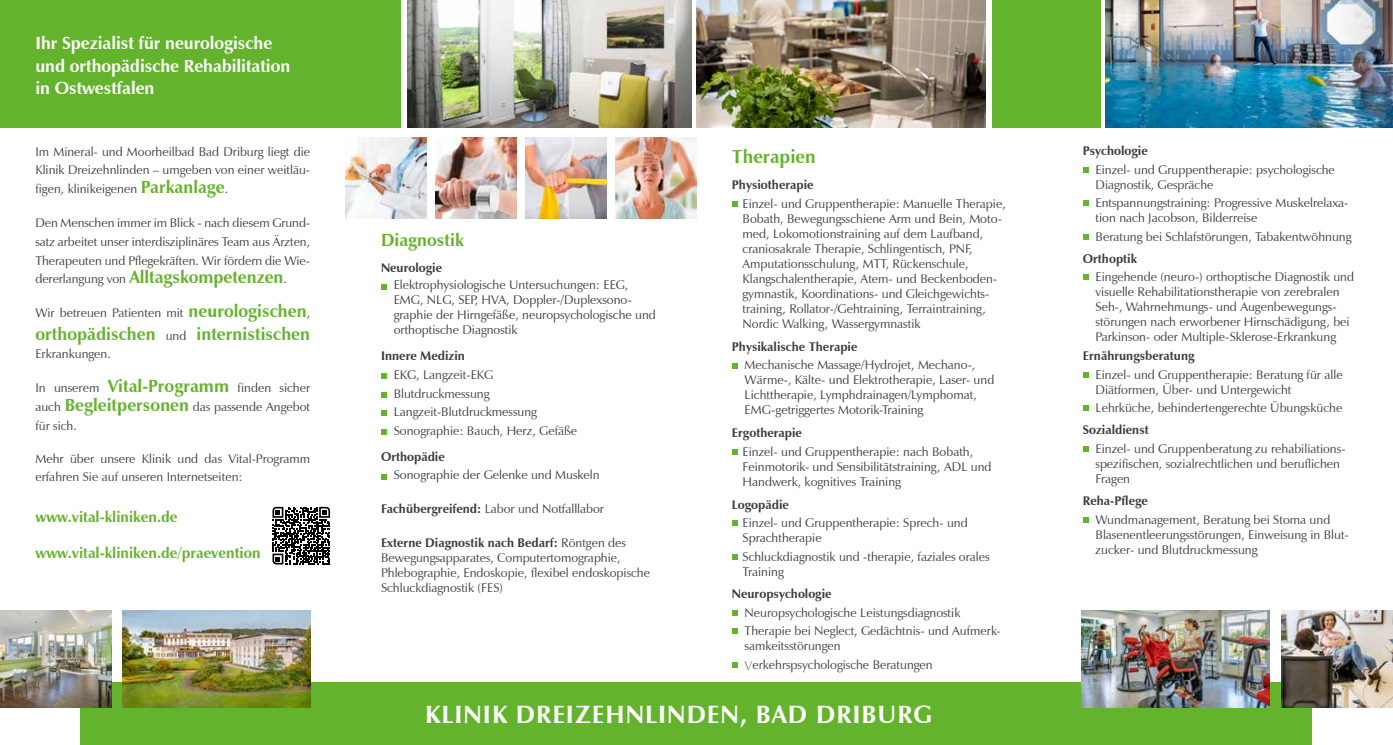
<style>
.page{position:relative;width:1393px;height:745px;background:#fff}
.page>*{position:absolute;margin:0;border:0;box-sizing:border-box;transform-origin:0 0}
.t1{font:700 25px "Zapf Humanist 601 BT";letter-spacing:.04em;color:#fff}
.t2{font:700 18.75px "Zapf Humanist 601 BT";color:#64b32c}
.t3{font:700 17.5px "Zapf Humanist 601 BT";color:#64b32c}
.t4{font:700 17.5px/22.5px "Zapf Humanist 601 BT";letter-spacing:-.005em;color:#fff}
.t5{font:700 15px "Zapf Humanist 601 BT";color:#64b32c}
.t6{font:12.5px/15px "Zapf Humanist 601 BT";color:#3b3b3a}
.t7{font:700 12.5px "Zapf Humanist 601 BT";color:#3b3b3a}
.s1{font-weight:700;font-size:17.5px;color:#64b32c}
.s2{font-weight:400;font-size:12.5px;color:#3b3b3a}
.s3{font-weight:700}
.s4{color:#878786}
</style>
<div class="page">
<div style="left:0;top:0;width:400px;height:128px;background:#64b32c"></div>
<div style="left:992px;top:0;width:109px;height:128px;background:#64b32c"></div>
<div style="left:81px;top:682px;width:1231px;height:62px;background:#64b32c"></div>
<img style="left:1106px;top:0;width:287px;height:128px">
<img style="left:0;top:610px;width:112px;height:97px">
<svg style="left:732px;top:201px;width:5px;height:6px"></svg>
<svg style="left:732px;top:363px;width:5px;height:5px"></svg>
<svg style="left:732px;top:449px;width:5px;height:5px"></svg>
<svg style="left:732px;top:520px;width:5px;height:5px"></svg>
<svg style="left:732px;top:554px;width:5px;height:5px"></svg>
<svg style="left:732px;top:610px;width:5px;height:5px"></svg>
<svg style="left:732px;top:628px;width:5px;height:5px"></svg>
<svg style="left:732px;top:662px;width:5px;height:5px"></svg>
<img style="left:1082px;top:610px;width:187px;height:97px">
<svg style="left:1083px;top:167px;width:5px;height:5px"></svg>
<svg style="left:1083px;top:200px;width:5px;height:6px"></svg>
<svg style="left:1083px;top:234px;width:5px;height:5px"></svg>
<svg style="left:1083px;top:274px;width:5px;height:6px"></svg>
<svg style="left:1083px;top:372px;width:5px;height:5px"></svg>
<svg style="left:1083px;top:405px;width:5px;height:5px"></svg>
<svg style="left:1083px;top:446px;width:5px;height:5px"></svg>
<svg style="left:1083px;top:517px;width:5px;height:5px"></svg>
<img style="left:407px;top:0;width:284px;height:128px">
<svg style="left:381px;top:284px;width:5px;height:5px"></svg>
<svg style="left:381px;top:373px;width:5px;height:6px"></svg>
<svg style="left:381px;top:392px;width:5px;height:5px"></svg>
<svg style="left:381px;top:410px;width:5px;height:6px"></svg>
<svg style="left:381px;top:429px;width:5px;height:5px"></svg>
<svg style="left:381px;top:474px;width:5px;height:5px"></svg>
<img style="left:122px;top:610px;width:188px;height:97px">
<img style="left:696px;top:0;width:289px;height:128px">
<img style="left:1281px;top:610px;width:112px;height:97px">
<img style="left:345px;top:137px;width:81px;height:82px">
<img style="left:435px;top:137px;width:81px;height:82px">
<img style="left:525px;top:137px;width:81px;height:81px">
<img style="left:615px;top:137px;width:81px;height:81px">
<svg style="left:272px;top:506px;width:58px;height:58px"></svg>
<h3 class="t4" style="left:35px;top:32px;width:256px">Ihr Spezialist für neurologische und orthopädische Rehabilitation in Ostwestfalen</h3>
<p class="t6" style="left:35px;top:142px;width:276px;line-height:18.8px;text-align:justify">Im Mineral- und Moorheilbad Bad Driburg liegt die Klinik Dreizehnlinden – umgeben von einer weitläu&shy;figen, klinikeigenen <span class="s1">Parkanlage</span>.</p>
<p class="t6" style="left:35px;top:213px;width:276px;line-height:18.8px;text-align:justify">Den Menschen immer im Blick - nach diesem Grund&shy;satz arbeitet unser interdisziplinäres Team aus Ärzten, Therapeuten und Pflegekräften. Wir fördern die Wie-</p>
<h3 class="t3" style="left:35px;top:266px;width:253px"><span class="s2">dererlangung von</span> Alltagskompetenzen<span class="s2">.</span></h3>
<p class="t6" style="left:35px;top:305px;width:276px">Wir betreuen Patienten mit <span class="s1">neurologischen</span>,</p>
<h3 class="t3" style="left:35px;top:322px;width:276px">orthopädischen <span class="s2">und</span> internistischen</h3>
<p class="t6" style="left:35px;top:346px;width:77px">Erkrankungen.</p>
<p class="t6" style="left:35px;top:378px;width:276px;line-height:18.8px;text-align:justify">In unserem <span class="s1">Vital-Programm</span> finden sicher auch <span class="s1">Begleitpersonen</span> das passende Angebot für sich.</p>
<p class="t6" style="left:35px;top:448px;width:276px;line-height:18.8px">Mehr über unsere Klinik und das Vital-Programm erfahren Sie auf unseren Internetseiten:</p>
<p class="t5" style="left:35px;top:506px;width:143px">www.vital-kliniken.de</p>
<p class="t5" style="left:35px;top:543px;width:227px">www.vital-kliniken.de/praevention</p>
<h3 class="t3" style="left:381px;top:229px;width:84px">Diagnostik</h3>
<p class="t7" style="left:381px;top:260px;width:63px">Neurologie</p>
<p class="t6" style="left:394px;top:277px;width:264px">Elektrophysiologische Untersuchungen: EEG, EMG, NLG, SEP, HVA, Doppler-/Duplexsono&shy;graphie der Hirngefäße, neuropsychologische und orthoptische Diagnostik</p>
<p class="t7" style="left:381px;top:348px;width:85px">Innere Medizin</p>
<p class="t6" style="left:394px;top:365px;width:185px;line-height:18.5px">EKG, Langzeit-EKG<br>Blutdruckmessung<br>Langzeit-Blutdruckmessung<br>Sonographie: Bauch, Herz, Gefäße</p>
<p class="t7" style="left:381px;top:448px;width:65px">Orthopädie</p>
<p class="t6" style="left:394px;top:467px;width:207px">Sonographie der Gelenke und Muskeln</p>
<p class="t6" style="left:381px;top:501px;width:224px"><span class="s3">Fachübergreifend:</span> Labor und Notfalllabor</p>
<p class="t6" style="left:381px;top:534px;width:270px"><span class="s3">Externe Diagnostik nach Bedarf:</span> Röntgen des Bewegungsapparates, Computertomographie, Phlebographie, Endoskopie, flexibel endoskopische Schluckdiagnostik (FES)</p>
<h2 class="t2" style="left:732px;top:145px;width:85px">Therapien</h2>
<p class="t7" style="left:732px;top:177px;width:83px">Physiotherapie</p>
<p class="t6" style="left:742px;top:196px;width:265px">Einzel- und Gruppentherapie: Manuelle Therapie, Bobath, Bewegungsschiene Arm und Bein, Moto&shy;med, Lokomotionstraining auf dem Laufband, craniosakrale Therapie, Schlingentisch, PNF, Amputationsschulung, MTT, Rückenschule, Klangschalentherapie, Atem- und Beckenboden&shy;gymnastik, Koordinations- und Gleichgewichts&shy;training, Rollator-/Gehtraining, Terraintraining, Nordic Walking, Wassergymnastik</p>
<p class="t7" style="left:732px;top:338px;width:127px">Physikalische Therapie</p>
<p class="t6" style="left:744px;top:357px;width:251px">Mechanische Massage/Hydrojet, Mechano-, Wärme-, Kälte- und Elektrotherapie, Laser- und Lichttherapie, Lymphdrainagen/Lymphomat, EMG-getriggertes Motorik-Training</p>
<p class="t7" style="left:732px;top:424px;width:72px">Ergotherapie</p>
<p class="t6" style="left:742px;top:444px;width:250px">Einzel- und Gruppentherapie: nach Bobath,<br>Feinmotorik- und Sensibilitätstraining, ADL und<br>Handwerk, kognitives Training</p>
<p class="t7" style="left:732px;top:496px;width:58px">Logopädie</p>
<p class="t6" style="left:742px;top:515px;width:227px">Einzel- und Gruppentherapie: Sprech- und<br>Sprachtherapie</p>
<p class="t6" style="left:742px;top:549px;width:248px">Schluckdiagnostik und -therapie, faziales orales<br>Training</p>
<p class="t7" style="left:732px;top:586px;width:101px">Neuropsychologie</p>
<p class="t6" style="left:744px;top:603px;width:258px;line-height:18.5px">Neuropsychologische Leistungsdiagnostik<br>Therapie bei Neglect, Gedächtnis- und Aufmerk-</p>
<p class="t6" style="left:744px;top:636px;width:190px;line-height:18.5px">samkeitsstörungen<br><span class="s4">V</span>erkehrspsychologische Beratungen</p>
<h1 class="t1" style="left:425px;top:698px;width:508px">KLINIK DREIZEHNLINDEN, BAD DRIBURG</h1>
<p class="t7" style="left:1082px;top:143px;width:66px">Psychologie</p>
<p class="t6" style="left:1095px;top:162px;width:241px">Einzel- und Gruppentherapie: psychologische<br>Diagnostik, Gespräche</p>
<p class="t6" style="left:1095px;top:195px;width:254px">Entspannungstraining: Progressive Muskelrelaxa&shy;tion nach Jacobson, Bilderreise</p>
<p class="t6" style="left:1095px;top:229px;width:257px">Beratung bei Schlafstörungen, Tabakentwöhnung</p>
<p class="t7" style="left:1082px;top:250px;width:56px">Orthoptik</p>
<p class="t6" style="left:1095px;top:269px;width:260px">Eingehende (neuro-) orthoptische Diagnostik und visuelle Rehabilitationstherapie von zerebralen Seh-, Wahrnehmungs- und Augenbewegungs&shy;störungen nach erworbener Hirnschädigung, bei Parkinson- oder Multiple-Sklerose-Erkrankung</p>
<p class="t7" style="left:1082px;top:348px;width:113px">Ernährungsberatung</p>
<p class="t6" style="left:1095px;top:366px;width:249px">Einzel- und Gruppentherapie: Beratung für alle<br>Diätformen, Über- und Untergewicht</p>
<p class="t6" style="left:1095px;top:400px;width:248px">Lehrküche, behindertengerechte Übungsküche</p>
<p class="t7" style="left:1082px;top:422px;width:67px">Sozialdienst</p>
<p class="t6" style="left:1095px;top:440px;width:252px">Einzel- und Gruppenberatung zu rehabiliations&shy;spezifischen, sozialrechtlichen und beruflichen<br>Fragen</p>
<p class="t7" style="left:1082px;top:492px;width:66px">Reha-Pflege</p>
<p class="t6" style="left:1095px;top:511px;width:255px">Wundmanagement, Beratung bei Stoma und<br>Blasenentleerungsstörungen, Einweisung in Blut&shy;zucker- und Blutdruckmessung</p>
</div>
